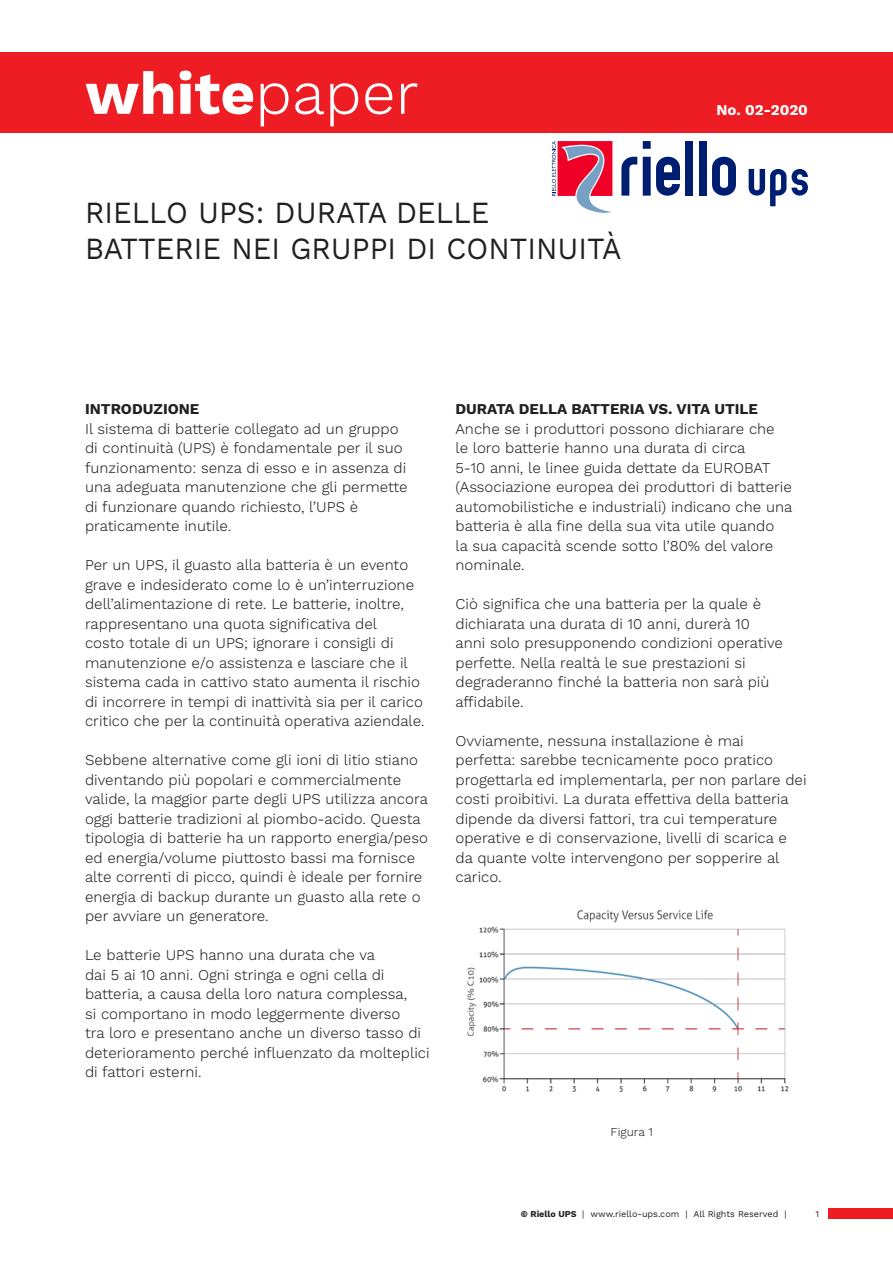
<style>
.page{position:relative;width:893px;height:1263px;background:#fff}
.page>*{position:absolute;margin:0;border:0;box-sizing:border-box;transform-origin:0 0}
.t1{font:700 60px "Work Sans";color:#fff}
.t2{font:30.75px "Work Sans";color:#231f20;scale:.95 1}
.t3{font:300 15px/19.5px "Work Sans";color:#231f20}
.t4{font:700 15px "Work Sans";color:#231f20}
.t5{font:700 15px "Work Sans";color:#fff}
.t6{font:300 12px "Work Sans";color:#231f20}
.t7{font:9px "Work Sans";color:#231f20}
.s1{font-weight:300}
.s2{font-weight:700}
</style>
<div class="page">
<div style="left:0;top:52px;width:893px;height:81px;background:#ee1d23"></div>
<svg style="left:749px;top:169px;width:37px;height:37px"></svg>
<svg style="left:792px;top:169px;width:16px;height:27px"></svg>
<svg style="left:643px;top:141px;width:37px;height:55px"></svg>
<div style="left:685px;top:141px;width:8px;height:55px;background:#001e71"></div>
<div style="left:699px;top:141px;width:8px;height:55px;background:#001e71"></div>
<svg style="left:712px;top:157px;width:24px;height:39px"></svg>
<svg style="left:552px;top:141px;width:85px;height:72px"></svg>
<div style="left:828px;top:1208px;width:65px;height:10px;background:#ee1d23"></div>
<img style="left:467px;top:909px;width:322px;height:183px">
<h1 class="t1" style="left:85px;top:59px;width:335px">white<span class="s1">paper</span></h1>
<p class="t2" style="left:85px;top:195px;width:427px">RIELLO UPS: DURATA DELLE</p>
<p class="t2" style="left:85px;top:231px;width:566px">BATTERIE NEI GRUPPI DI CONTINUITÀ</p>
<p class="t5" style="left:716px;top:101px;width:93px">No. 02-2020</p>
<p class="t4" style="left:85px;top:400px;width:116px">INTRODUZIONE</p>
<p class="t3" style="left:85px;top:420px;width:324px">Il sistema di batterie collegato ad un gruppo di continuità (UPS) è fondamentale per il suo funzionamento: senza di esso e in assenza di una adeguata manutenzione che gli permette di funzionare quando richiesto, l’UPS è praticamente inutile.</p>
<p class="t3" style="left:85px;top:556px;width:341px">Per un UPS, il guasto alla batteria è un evento grave e indesiderato come lo è un’interruzione dell’alimentazione di rete. Le batterie, inoltre, rappresentano una quota significativa del<br>costo totale di un UPS; ignorare i consigli di manutenzione e/o assistenza e lasciare che il sistema cada in cattivo stato aumenta il rischio di incorrere in tempi di inattività sia per il carico critico che per la continuità operativa aziendale.</p>
<p class="t3" style="left:85px;top:751px;width:344px">Sebbene alternative come gli ioni di litio stiano diventando più popolari e commercialmente valide, la maggior parte degli UPS utilizza ancora oggi batterie tradizioni al piombo-acido. Questa tipologia di batterie ha un rapporto energia/peso ed energia/volume piuttosto bassi ma fornisce alte correnti di picco, quindi è ideale per fornire energia di backup durante un guasto alla rete o per avviare un generatore.</p>
<p class="t3" style="left:85px;top:946px;width:346px">Le batterie UPS hanno una durata che va<br>dai 5 ai 10 anni. Ogni stringa e ogni cella di batteria, a causa della loro natura complessa,<br>si comportano in modo leggermente diverso<br>tra loro e presentano anche un diverso tasso di deterioramento perché influenzato da molteplici di fattori esterni.</p>
<p class="t4" style="left:455px;top:400px;width:304px">DURATA DELLA BATTERIA VS. VITA UTILE</p>
<p class="t3" style="left:455px;top:420px;width:338px">Anche se i produttori possono dichiarare che<br>le loro batterie hanno una durata di circa<br>5-10 anni, le linee guida dettate da EUROBAT (Associazione europea dei produttori di batterie automobilistiche e industriali) indicano che una batteria è alla fine della sua vita utile quando<br>la sua capacità scende sotto l’80% del valore nominale.</p>
<p class="t3" style="left:455px;top:595px;width:329px">Ciò significa che una batteria per la quale è dichiarata una durata di 10 anni, durerà 10 anni solo presupponendo condizioni operative perfette. Nella realtà le sue prestazioni si degraderanno finché la batteria non sarà più affidabile.</p>
<p class="t3" style="left:455px;top:732px;width:353px">Ovviamente, nessuna installazione è mai perfetta: sarebbe tecnicamente poco pratico progettarla ed implementarla, per non parlare dei costi proibitivi. La durata effettiva della batteria dipende da diversi fattori, tra cui temperature operative e di conservazione, livelli di scarica e da quante volte intervengono per sopperire al carico.</p>
<p class="t6" style="left:611px;top:1125px;width:44px">Figura 1</p>
<p class="t7" style="left:521px;top:1208px;width:267px"><span class="s2">© Riello UPS</span> | www.riello-ups.com | All Rights Reserved |</p>
<p class="t7" style="left:816px;top:1208px;width:5px">1</p>
</div>
